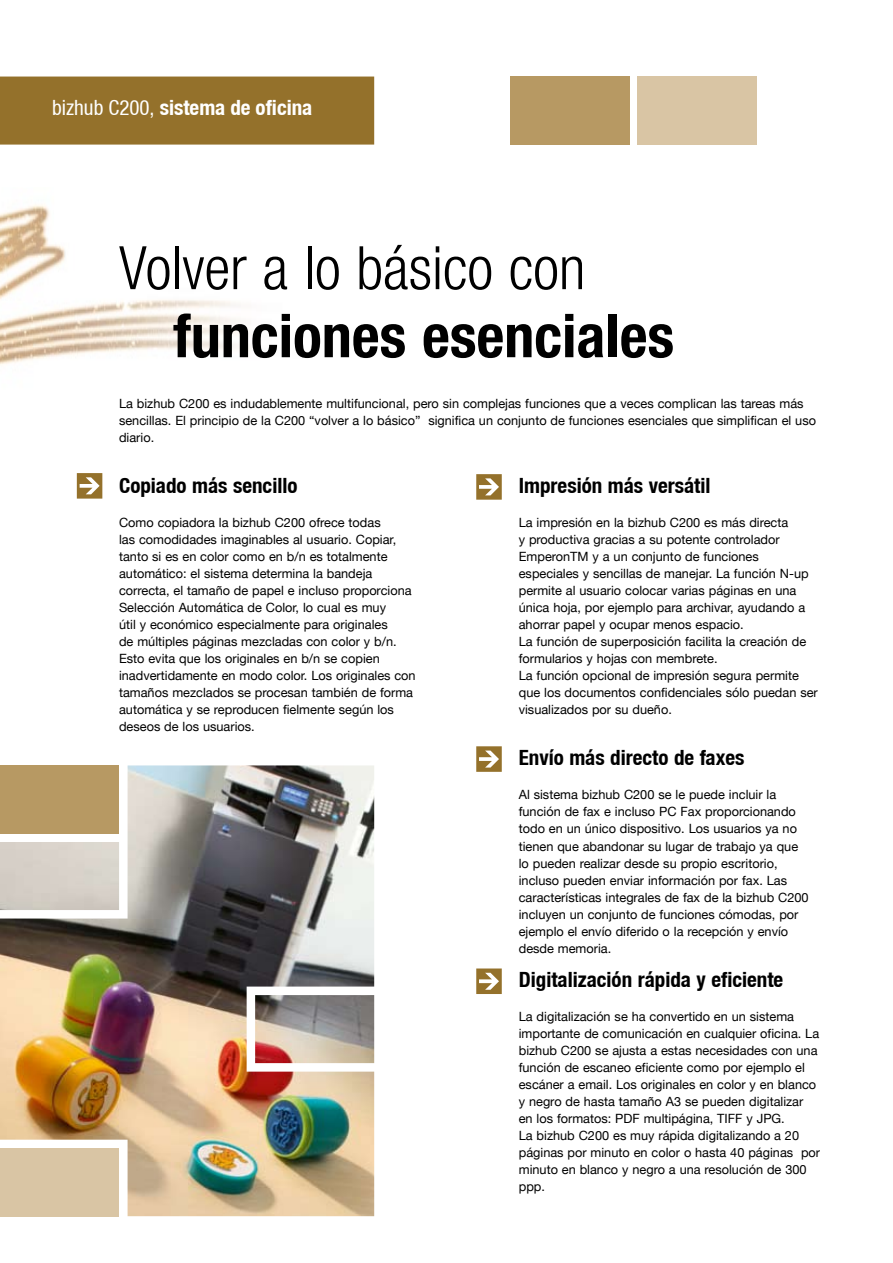
<style>
.page{position:relative;width:893px;height:1263px;background:#fff}
.page>*{position:absolute;margin:0;border:0;box-sizing:border-box;transform-origin:0 0}
.t1{font:700 condensed 60px "Helvetica KM";color:#000}
.t2{font:300 condensed 60px "Helvetica KM";color:#000}
.t3{font:700 condensed 21px "Helvetica KM";color:#000}
.t4{font:700 condensed 21px "Helvetica KM";color:#fff}
.t5{font:12.75px/17px "Helvetica KM";color:#000}
.s1{font-weight:400}
</style>
<div class="page">
<img style="left:0;top:205px;width:241px;height:160px">
<svg style="left:77px;top:473px;width:25px;height:26px"></svg>
<div style="left:0;top:77px;width:374px;height:68px;background:#94712b"></div>
<div style="left:510px;top:77px;width:119px;height:68px;background:#b79963"></div>
<div style="left:638px;top:77px;width:119px;height:68px;background:#d9c5a4"></div>
<svg style="left:476px;top:746px;width:26px;height:26px"></svg>
<svg style="left:476px;top:474px;width:26px;height:26px"></svg>
<svg style="left:476px;top:968px;width:26px;height:26px"></svg>
<img style="left:0;top:765px;width:374px;height:451px">
<h2 class="t4" style="left:52px;top:95px;width:262px"><span class="s1">bizhub C200,</span> sistema de oficina</h2>
<h1 class="t2" style="left:119px;top:234px;width:468px">Volver a lo básico con</h1>
<h1 class="t1" style="left:173px;top:300px;width:503px">funciones esenciales</h1>
<p class="t5" style="left:119px;top:395px;width:698px">La bizhub C200 es indudablemente multifuncional, pero sin complejas funciones que a veces complican las tareas más sencillas. El principio de la C200 “volver a lo básico” significa un conjunto de funciones esenciales que simplifican el uso diario.</p>
<h2 class="t3" style="left:119px;top:473px;width:180px">Copiado más sencillo</h2>
<p class="t5" style="left:119px;top:514px;width:298px">Como copiadora la bizhub C200 ofrece todas<br>las comodidades imaginables al usuario. Copiar, tanto si es en color como en b/n es totalmente automático: el sistema determina la bandeja correcta, el tamaño de papel e incluso proporciona Selección Automática de Color, lo cual es muy<br>útil y económico especialmente para originales<br>de múltiples páginas mezcladas con color y b/n.<br>Esto evita que los originales en b/n se copien inadvertidamente en modo color. Los originales con tamaños mezclados se procesan también de forma automática y se reproducen fielmente según los deseos de los usuarios.</p>
<h2 class="t3" style="left:519px;top:473px;width:193px">Impresión más versátil</h2>
<p class="t5" style="left:519px;top:514px;width:301px">La impresión en la bizhub C200 es más directa<br>y productiva gracias a su potente controlador EmperonTM y a un conjunto de funciones especiales y sencillas de manejar. La función N-up permite al usuario colocar varias páginas en una única hoja, por ejemplo para archivar, ayudando a ahorrar papel y ocupar menos espacio.<br>La función de superposición facilita la creación de formularios y hojas con membrete.<br>La función opcional de impresión segura permite que los documentos confidenciales sólo puedan ser visualizados por su dueño.</p>
<h2 class="t3" style="left:519px;top:745px;width:227px">Envío más directo de faxes</h2>
<p class="t5" style="left:519px;top:786px;width:291px">Al sistema bizhub C200 se le puede incluir la función de fax e incluso PC Fax proporcionando todo en un único dispositivo. Los usuarios ya no tienen que abandonar su lugar de trabajo ya que lo pueden realizar desde su propio escritorio, incluso pueden enviar información por fax. Las características integrales de fax de la bizhub C200 incluyen un conjunto de funciones cómodas, por ejemplo el envío diferido o la recepción y envío desde memoria.</p>
<h2 class="t3" style="left:519px;top:966px;width:266px">Digitalización rápida y eficiente</h2>
<p class="t5" style="left:519px;top:1008px;width:303px">La digitalización se ha convertido en un sistema importante de comunicación en cualquier oficina. La bizhub C200 se ajusta a estas necesidades con una función de escaneo eficiente como por ejemplo el escáner a email. Los originales en color y en blanco y negro de hasta tamaño A3 se pueden digitalizar en los formatos: PDF multipágina, TIFF y JPG.<br>La bizhub C200 es muy rápida digitalizando a 20 páginas por minuto en color o hasta 40 páginas por minuto en blanco y negro a una resolución de 300 ppp.</p>
</div>
